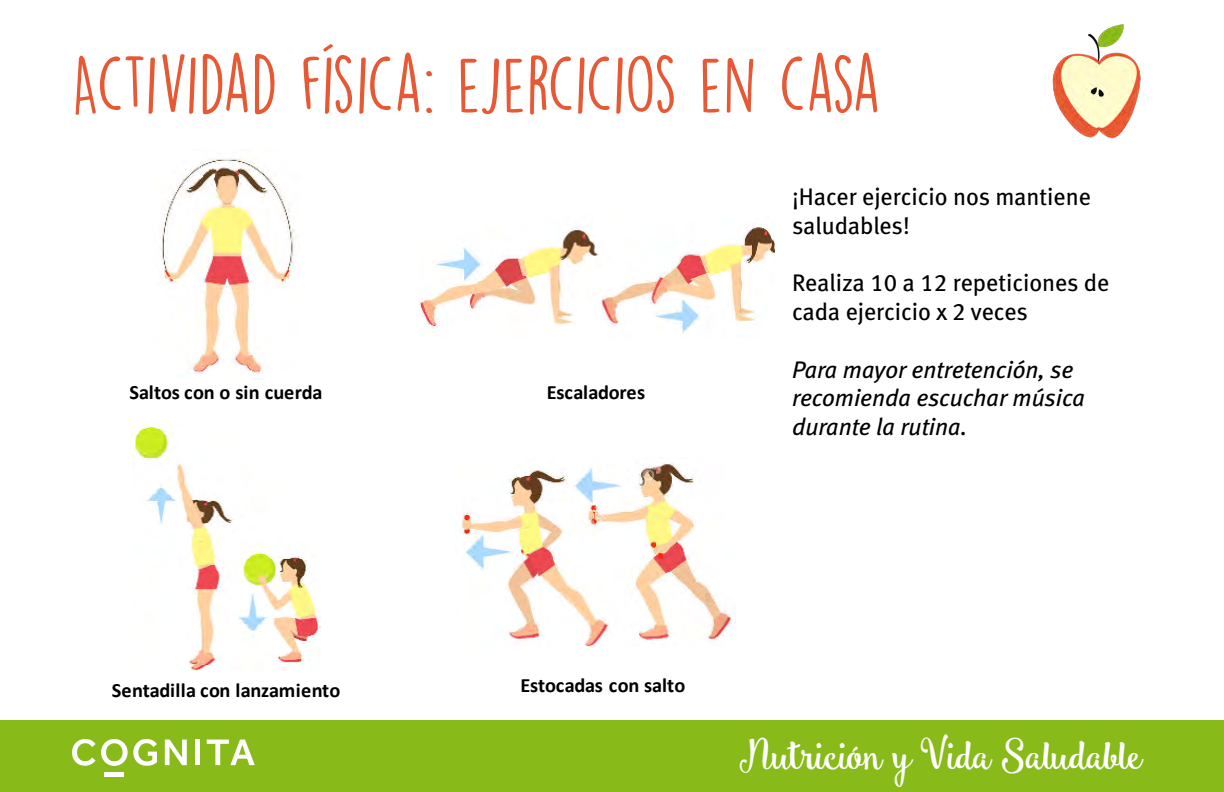
<style>
.page{position:relative;width:1224px;height:792px;background:#fff}
.page>*{position:absolute;margin:0;border:0;box-sizing:border-box;transform-origin:0 0}
.t1{font:72px "DK Lemon Yellow Sun";letter-spacing:-.025em;color:#e65934}
.t2{font:41px "Smoothie Shoppe";letter-spacing:-.06em;color:#fff}
.t3{font:24px/28.8px "Meta Book LF";color:#000}
.t4{font:italic 24px/28.8px "Meta Book LF";color:#000}
.t5{font:700 20.4px "Calibri";letter-spacing:-.005em;color:#000}
</style>
<div class="page">
<div style="left:0;top:720px;width:1224px;height:72px;background:#88ba1a"></div>
<img style="left:1052px;top:24px;width:89px;height:115px">
<svg style="left:165px;top:740px;width:22px;height:25px"></svg>
<div style="left:195px;top:740px;width:5px;height:25px;background:#fff"></div>
<svg style="left:72px;top:739px;width:85px;height:27px"></svg>
<div style="left:105px;top:772px;width:19px;height:5px;background:#fff"></div>
<svg style="left:207px;top:740px;width:48px;height:25px"></svg>
<img style="left:160px;top:158px;width:136px;height:216px">
<img style="left:419px;top:226px;width:356px;height:107px">
<img style="left:133px;top:426px;width:187px;height:245px">
<img style="left:461px;top:461px;width:274px;height:185px">
<h1 class="t1" style="left:72px;top:39px;width:810px">Actividad física: ejercicios en casa</h1>
<p class="t5" style="left:129px;top:379px;width:195px">Saltos con o sin cuerda</p>
<p class="t5" style="left:112px;top:677px;width:230px">Sentadilla con lanzamiento</p>
<p class="t5" style="left:547px;top:379px;width:100px">Escaladores</p>
<p class="t3" style="left:792px;top:182px;width:301px">¡Hacer ejercicio nos mantiene saludables!</p>
<p class="t3" style="left:792px;top:268px;width:319px">Realiza 10 a 12 repeticiones de cada ejercicio x 2 veces</p>
<p class="t4" style="left:792px;top:355px;width:295px">Para mayor entretención, se recomienda escuchar música durante la rutina.</p>
<p class="t5" style="left:520px;top:672px;width:166px">Estocadas con salto</p>
<h2 class="t2" style="left:740px;top:729px;width:405px">Nutrición y Vida Saludable</h2>
</div>
